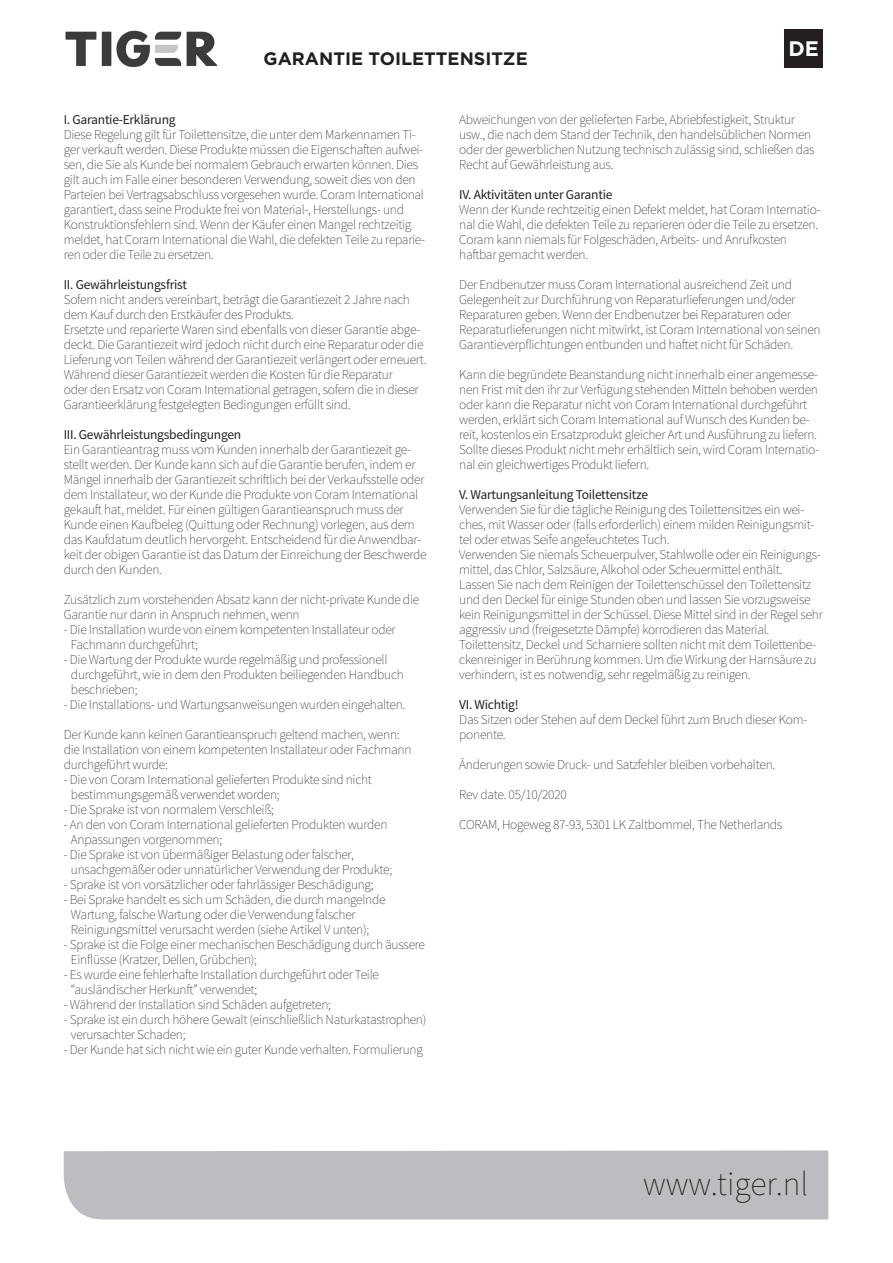
<style>
.page{position:relative;width:893px;height:1263px;background:#fff}
.page>*{position:absolute;margin:0;border:0;box-sizing:border-box;transform-origin:0 0}
.t1{font:200 33.75px "Source Sans Pro";color:#231f20}
.t2{font:700 21px "Gotham";color:#fff}
.t3{font:700 18px "Gotham";color:#231f20}
.t4{font:200 13.5px/15px "Source Sans Pro";letter-spacing:-.02em;color:#231f20}
.t5{font:13.5px "Source Sans Pro";letter-spacing:-.02em;color:#231f20}
</style>
<div class="page">
<div style="left:784px;top:29px;width:39px;height:39px;background:#231f20"></div>
<img style="left:65px;top:30px;width:153px;height:37px">
<div style="left:64px;top:1150px;width:764px;height:69px;background:#bcbdc0"></div>
<p class="t3" style="left:264px;top:47px;width:266px">GARANTIE TOILETTENSITZE</p>
<p class="t2" style="left:788px;top:34px;width:32px">DE</p>
<p class="t5" style="left:64px;top:111px;width:113px">I. Garantie-Erklärung</p>
<p class="t4" style="left:64px;top:127px;width:363px">Diese Regelung gilt für Toilettensitze, die unter dem Markennamen Ti&shy;ger verkauft werden. Diese Produkte müssen die Eigenschaften aufwei&shy;sen, die Sie als Kunde bei normalem Gebrauch erwarten können. Dies gilt auch im Falle einer besonderen Verwendung, soweit dies von den Parteien bei Vertragsabschluss vorgesehen wurde. Coram International garantiert, dass seine Produkte frei von Material-, Herstellungs- und Konstruktionsfehlern sind. Wenn der Käufer einen Mangel rechtzeitig meldet, hat Coram International die Wahl, die defekten Teile zu reparie&shy;ren oder die Teile zu ersetzen.</p>
<p class="t5" style="left:64px;top:276px;width:125px">II. Gewährleistungsfrist</p>
<p class="t4" style="left:64px;top:292px;width:348px">Sofern nicht anders vereinbart, beträgt die Garantiezeit 2 Jahre nach dem Kauf durch den Erstkäufer des Produkts.</p>
<p class="t4" style="left:64px;top:322px;width:364px">Ersetzte und reparierte Waren sind ebenfalls von dieser Garantie abge&shy;deckt. Die Garantiezeit wird jedoch nicht durch eine Reparatur oder die<br>Lieferung von Teilen während der Garantiezeit verlängert oder erneuert.</p>
<p class="t4" style="left:64px;top:367px;width:356px">Während dieser Garantiezeit werden die Kosten für die Reparatur oder den Ersatz von Coram International getragen, sofern die in dieser<br>Garantieerklärung festgelegten Bedingungen erfüllt sind.</p>
<p class="t5" style="left:64px;top:426px;width:179px">III. Gewährleistungsbedingungen</p>
<p class="t4" style="left:64px;top:442px;width:364px">Ein Garantieantrag muss vom Kunden innerhalb der Garantiezeit ge&shy;stellt werden. Der Kunde kann sich auf die Garantie berufen, indem er Mängel innerhalb der Garantiezeit schriftlich bei der Verkaufsstelle oder dem Installateur, wo der Kunde die Produkte von Coram International gekauft hat, meldet. Für einen gültigen Garantieanspruch muss der Kunde einen Kaufbeleg (Quittung oder Rechnung) vorlegen, aus dem das Kaufdatum deutlich hervorgeht. Entscheidend für die Anwendbar&shy;keit der obigen Garantie ist das Datum der Einreichung der Beschwerde durch den Kunden.</p>
<p class="t4" style="left:64px;top:592px;width:357px">Zusätzlich zum vorstehenden Absatz kann der nicht-private Kunde die<br>Garantie nur dann in Anspruch nehmen, wenn</p>
<p class="t4" style="left:71px;top:622px;width:326px;text-indent:-7px">- Die Installation wurde von einem kompetenten Installateur oder<br>Fachmann durchgeführt;</p>
<p class="t4" style="left:71px;top:652px;width:334px;text-indent:-7px">- Die Wartung der Produkte wurde regelmäßig und professionell durchgeführt, wie in dem den Produkten beiliegenden Handbuch beschrieben;</p>
<p class="t4" style="left:64px;top:697px;width:343px">- Die Installations- und Wartungsanweisungen wurden eingehalten.</p>
<p class="t4" style="left:64px;top:727px;width:349px">Der Kunde kann keinen Garantieanspruch geltend machen, wenn: die Installation von einem kompetenten Installateur oder Fachmann durchgeführt wurde:</p>
<p class="t4" style="left:64px;top:772px;width:310px">- Die von Coram International gelieferten Produkte sind nicht</p>
<p class="t4" style="left:71px;top:787px;width:210px">bestimmungsgemäß verwendet worden;</p>
<p class="t4" style="left:64px;top:802px;width:212px">- Die Sprake ist von normalem Verschleiß;</p>
<p class="t4" style="left:64px;top:817px;width:325px">- An den von Coram International gelieferten Produkten wurden</p>
<p class="t4" style="left:71px;top:832px;width:153px">Anpassungen vorgenommen;</p>
<p class="t4" style="left:64px;top:847px;width:292px">- Die Sprake ist von übermäßiger Belastung oder falscher,</p>
<p class="t4" style="left:71px;top:862px;width:323px">unsachgemäßer oder unnatürlicher Verwendung der Produkte;</p>
<p class="t4" style="left:64px;top:877px;width:311px">- Sprake ist von vorsätzlicher oder fahrlässiger Beschädigung;</p>
<p class="t4" style="left:64px;top:892px;width:323px">- Bei Sprake handelt es sich um Schäden, die durch mangelnde</p>
<p class="t4" style="left:71px;top:907px;width:286px">Wartung, falsche Wartung oder die Verwendung falscher</p>
<p class="t4" style="left:71px;top:922px;width:300px">Reinigungsmittel verursacht werden (siehe Artikel V unten);</p>
<p class="t4" style="left:71px;top:937px;width:356px;text-indent:-7px">- Sprake ist die Folge einer mechanischen Beschädigung durch äussere<br>Einflüsse (Kratzer, Dellen, Grübchen);</p>
<p class="t4" style="left:64px;top:967px;width:317px">- Es wurde eine fehlerhafte Installation durchgeführt oder Teile</p>
<p class="t4" style="left:71px;top:982px;width:188px">“ausländischer Herkunft” verwendet;</p>
<p class="t4" style="left:64px;top:997px;width:269px">- Während der Installation sind Schäden aufgetreten;</p>
<p class="t4" style="left:71px;top:1012px;width:357px;text-indent:-7px">- Sprake ist ein durch höhere Gewalt (einschließlich Naturkatastrophen) verursachter Schaden;</p>
<p class="t4" style="left:64px;top:1042px;width:361px">- Der Kunde hat sich nicht wie ein guter Kunde verhalten. Formulierung</p>
<p class="t4" style="left:459px;top:112px;width:357px">Abweichungen von der gelieferten Farbe, Abriebfestigkeit, Struktur usw., die nach dem Stand der Technik, den handelsüblichen Normen oder der gewerblichen Nutzung technisch zulässig sind, schließen das Recht auf Gewährleistung aus.</p>
<p class="t5" style="left:459px;top:186px;width:155px">IV. Aktivitäten unter Garantie</p>
<p class="t4" style="left:459px;top:202px;width:363px">Wenn der Kunde rechtzeitig einen Defekt meldet, hat Coram Internatio&shy;nal die Wahl, die defekten Teile zu reparieren oder die Teile zu ersetzen.<br>Coram kann niemals für Folgeschäden, Arbeits- und Anrufkosten haftbar gemacht werden.</p>
<p class="t4" style="left:459px;top:277px;width:363px">Der Endbenutzer muss Coram International ausreichend Zeit und Gelegenheit zur Durchführung von Reparaturlieferungen und/oder Reparaturen geben. Wenn der Endbenutzer bei Reparaturen oder Reparaturlieferungen nicht mitwirkt, ist Coram International von seinen Garantieverpflichtungen entbunden und haftet nicht für Schäden.</p>
<p class="t4" style="left:459px;top:367px;width:361px">Kann die begründete Beanstandung nicht innerhalb einer angemesse&shy;nen Frist mit den ihr zur Verfügung stehenden Mitteln behoben werden oder kann die Reparatur nicht von Coram International durchgeführt werden, erklärt sich Coram International auf Wunsch des Kunden be&shy;reit, kostenlos ein Ersatzprodukt gleicher Art und Ausführung zu liefern.<br>Sollte dieses Produkt nicht mehr erhältlich sein, wird Coram Internatio&shy;nal ein gleichwertiges Produkt liefern.</p>
<p class="t5" style="left:459px;top:486px;width:190px">V. Wartungsanleitung Toilettensitze</p>
<p class="t4" style="left:459px;top:502px;width:356px">Verwenden Sie für die tägliche Reinigung des Toilettensitzes ein wei&shy;ches, mit Wasser oder (falls erforderlich) einem milden Reinigungsmit&shy;tel oder etwas Seife angefeuchtetes Tuch.</p>
<p class="t4" style="left:459px;top:547px;width:363px">Verwenden Sie niemals Scheuerpulver, Stahlwolle oder ein Reinigungs&shy;mittel, das Chlor, Salzsäure, Alkohol oder Scheuermittel enthält.</p>
<p class="t4" style="left:459px;top:577px;width:365px">Lassen Sie nach dem Reinigen der Toilettenschüssel den Toilettensitz und den Deckel für einige Stunden oben und lassen Sie vorzugsweise kein Reinigungsmittel in der Schüssel. Diese Mittel sind in der Regel sehr aggressiv und (freigesetzte Dämpfe) korrodieren das Material.</p>
<p class="t4" style="left:459px;top:637px;width:359px;text-align:justify">Toilettensitz, Deckel und Scharniere sollten nicht mit dem Toilettenbe&shy;ckenreiniger in Berührung kommen. Um die Wirkung der Harnsäure zu verhindern, ist es notwendig, sehr regelmäßig zu reinigen.</p>
<p class="t5" style="left:459px;top:696px;width:61px">VI. Wichtig!</p>
<p class="t4" style="left:459px;top:712px;width:350px">Das Sitzen oder Stehen auf dem Deckel führt zum Bruch dieser Kom&shy;ponente.</p>
<p class="t4" style="left:459px;top:757px;width:318px">Änderungen sowie Druck- und Satzfehler bleiben vorbehalten.</p>
<p class="t4" style="left:459px;top:787px;width:109px">Rev date. 05/10/2020</p>
<p class="t4" style="left:459px;top:817px;width:325px">CORAM, Hogeweg 87-93, 5301 LK Zaltbommel, The Netherlands</p>
<p class="t1" style="left:643px;top:1164px;width:167px">www.tiger.nl</p>
</div>
